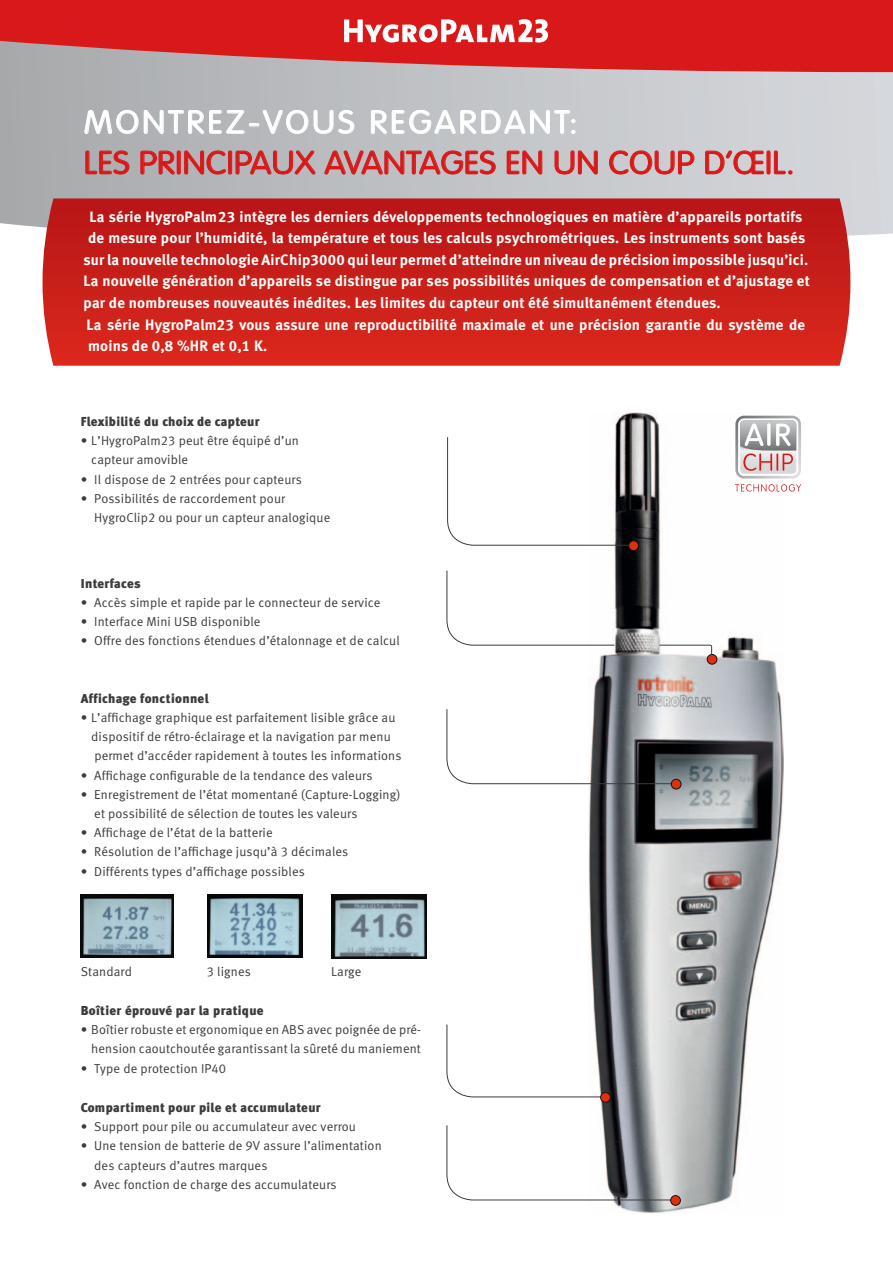
<style>
.page{position:relative;width:893px;height:1263px;background:#fff}
.page>*{position:absolute;margin:0;border:0;box-sizing:border-box;transform-origin:0 0}
.t1{font:300 31.95px "VAG Rounded LT";letter-spacing:.01em;color:#d91919;scale:1.08 1}
.t2{font:300 31.95px "VAG Rounded LT";letter-spacing:.09em;color:#fff;scale:1.08 1}
.neg_Text_auf_weiss{font:15px/21.6px "Meta Bold LF";letter-spacing:.015em;color:#fff}
.Lead__Text_in_roter{font:12.9px/19.2px "Meta Normal LF";letter-spacing:.01em;color:#3b3c3c}
.tech_daten_s4_rechts{font:12.9px "Meta Black LF";letter-spacing:.025em;color:#3b3c3c}
.tech_daten_s4_rechts-2{font:12.9px/19.2px "Meta Normal LF";letter-spacing:.01em;color:#3b3c3c;text-align:right}
</style>
<div class="page">
<svg style="left:0;top:72px;width:893px;height:164px;background:#c0c2c6"></svg>
<svg style="left:0;top:0;width:893px;height:72px;background:#d33030"></svg>
<img style="left:207px;top:894px;width:95px;height:64px">
<img style="left:81px;top:894px;width:93px;height:64px">
<img style="left:332px;top:894px;width:95px;height:64px">
<img style="left:589px;top:413px;width:194px;height:800px">
<svg style="left:735px;top:484px;width:66px;height:7px"></svg>
<svg style="left:735px;top:416px;width:66px;height:62px"></svg>
<svg style="left:43px;top:198px;width:807px;height:168px;background:#c9211b"></svg>
<svg style="left:84px;top:104px;width:271px;height:30px;background:#bfc1c3"></svg>
<svg style="left:371px;top:109px;width:204px;height:25px;background:#cdcfd2"></svg>
<svg style="left:85px;top:150px;width:45px;height:25px"></svg>
<svg style="left:140px;top:150px;width:35px;height:25px"></svg>
<div style="left:177px;top:151px;width:4px;height:23px;border:1px solid #d91919;border-radius:2px"></div>
<svg style="left:184px;top:150px;width:42px;height:25px"></svg>
<div style="left:228px;top:151px;width:4px;height:23px;border:1px solid #d91919;border-radius:2px"></div>
<svg style="left:235px;top:150px;width:81px;height:25px;background:#bd9598"></svg>
<svg style="left:324px;top:150px;width:172px;height:25px;background:#c39a9d"></svg>
<svg style="left:506px;top:150px;width:37px;height:25px"></svg>
<svg style="left:554px;top:150px;width:44px;height:25px"></svg>
<svg style="left:609px;top:150px;width:86px;height:25px;background:#cca8ab"></svg>
<svg style="left:705px;top:150px;width:59px;height:25px"></svg>
<div style="left:767px;top:151px;width:3px;height:23px;border:1px solid #d91919;border-radius:2px"></div>
<svg style="left:774px;top:150px;width:18px;height:25px"></svg>
<svg style="left:446px;top:1024px;width:160px;height:74px"></svg>
<svg style="left:446px;top:1124px;width:230px;height:77px"></svg>
<svg style="left:446px;top:708px;width:230px;height:77px"></svg>
<svg style="left:447px;top:436px;width:187px;height:110px"></svg>
<svg style="left:446px;top:570px;width:169px;height:76px"></svg>
<div style="left:671px;top:1195px;width:9px;height:10px;background:#e12f12;border-radius:50%"></div>
<div style="left:670px;top:1195px;width:11px;height:11px;border:1px solid #141314;border-radius:50%"></div>
<div style="left:707px;top:654px;width:10px;height:10px;background:#e12f12;border-radius:50%"></div>
<div style="left:707px;top:654px;width:10px;height:11px;border:1px solid #141314;border-radius:50%"></div>
<div style="left:629px;top:541px;width:9px;height:9px;background:#e12f12;border-radius:50%"></div>
<div style="left:628px;top:540px;width:11px;height:11px;border:1px solid #141314;border-radius:50%"></div>
<svg style="left:344px;top:19px;width:204px;height:24px"></svg>
<div style="left:601px;top:1092px;width:9px;height:10px;background:#e12f12;border-radius:50%"></div>
<div style="left:600px;top:1092px;width:11px;height:11px;border:1px solid #141314;border-radius:50%"></div>
<svg style="left:659px;top:644px;width:53px;height:11px"></svg>
<div style="left:671px;top:779px;width:10px;height:10px;background:#e12f12;border-radius:50%"></div>
<div style="left:671px;top:779px;width:10px;height:10px;border:1px solid #141314;border-radius:50%"></div>
<p class="t2" style="left:84px;top:104px;width:459px">MONTREZ-VOUS REGARDANT:</p>
<p class="t1" style="left:84px;top:144px;width:660px">LES PRINCIPAUX AVANTAGES EN UN COUP D’ŒIL.</p>
<p class="neg_Text_auf_weiss" style="left:84px;top:205px;width:726px;text-align:center">La série HygroPalm23 intègre les derniers développements technologiques en matière d’appareils portatifs de mesure pour l’humidité, la température et tous les calculs psychrométriques. Les instruments sont basés sur la nouvelle technologie AirChip3000 qui leur permet d’atteindre un niveau de précision impossible jusqu’ici.</p>
<p class="neg_Text_auf_weiss" style="left:84px;top:270px;width:728px">La nouvelle génération d’appareils se distingue par ses possibilités uniques de compensation et d’ajustage et par de nombreuses nouveautés inédites. Les limites du capteur ont été simultanément étendues.</p>
<p class="neg_Text_auf_weiss" style="left:87px;top:313px;width:720px">La série HygroPalm23 vous assure une reproductibilité maximale et une précision garantie du système de moins de 0,8 %HR et 0,1 K.</p>
<p class="tech_daten_s4_rechts" style="left:81px;top:414px;width:180px">Flexibilité du choix de capteur</p>
<p class="Lead__Text_in_roter" style="left:91px;top:431px;width:209px;text-indent:-10px">• L’HygroPalm23 peut être équipé d’un capteur amovible</p>
<p class="Lead__Text_in_roter" style="left:81px;top:469px;width:223px">• Il dispose de 2 entrées pour capteurs</p>
<p class="Lead__Text_in_roter" style="left:94px;top:488px;width:238px;text-indent:-14px">• Possibilités de raccordement pour<br>HygroClip2 ou pour un capteur analogique</p>
<p class="tech_daten_s4_rechts" style="left:81px;top:575px;width:62px">Interfaces</p>
<p class="Lead__Text_in_roter" style="left:81px;top:593px;width:301px">• Accès simple et rapide par le connecteur de service</p>
<p class="Lead__Text_in_roter" style="left:81px;top:612px;width:181px">• Interface Mini USB disponible</p>
<p class="Lead__Text_in_roter" style="left:81px;top:631px;width:320px">• Offre des fonctions étendues d’étalonnage et de calcul</p>
<p class="tech_daten_s4_rechts" style="left:81px;top:690px;width:129px">Affichage fonctionnel</p>
<p class="Lead__Text_in_roter" style="left:91px;top:708px;width:312px;text-indent:-10px">• L’affichage graphique est parfaitement lisible grâce au dispositif de rétro-éclairage et la navigation par menu permet d’accéder rapidement à toutes les informations</p>
<p class="Lead__Text_in_roter" style="left:81px;top:765px;width:293px">• Affichage configurable de la tendance des valeurs</p>
<p class="Lead__Text_in_roter" style="left:81px;top:785px;width:321px">• Enregistrement de l’état momentané (Capture-Logging)</p>
<p class="Lead__Text_in_roter" style="left:94px;top:804px;width:265px">et possibilité de sélection de toutes les valeurs</p>
<p class="Lead__Text_in_roter" style="left:81px;top:823px;width:193px">• Affichage de l’état de la batterie</p>
<p class="Lead__Text_in_roter" style="left:81px;top:842px;width:269px">• Résolution de l’affichage jusqu’à 3 décimales</p>
<p class="Lead__Text_in_roter" style="left:81px;top:861px;width:226px">• Différents types d’affichage possibles</p>
<p class="Lead__Text_in_roter" style="left:81px;top:962px;width:53px">Standard</p>
<p class="Lead__Text_in_roter" style="left:207px;top:962px;width:46px">3 lignes</p>
<p class="Lead__Text_in_roter" style="left:331px;top:962px;width:32px">Large</p>
<p class="tech_daten_s4_rechts" style="left:81px;top:1003px;width:184px">Boîtier éprouvé par la pratique</p>
<p class="tech_daten_s4_rechts-2" style="left:81px;top:1020px;width:342px">• Boîtier robuste et ergonomique en ABS avec poignée de pré&shy;hension caoutchoutée garantissant la sûreté du maniement</p>
<p class="Lead__Text_in_roter" style="left:81px;top:1058px;width:147px">• Type de protection IP40</p>
<p class="tech_daten_s4_rechts" style="left:81px;top:1099px;width:242px">Compartiment pour pile et accumulateur</p>
<p class="Lead__Text_in_roter" style="left:81px;top:1117px;width:277px">• Support pour pile ou accumulateur avec verrou</p>
<p class="Lead__Text_in_roter" style="left:81px;top:1136px;width:302px">• Une tension de batterie de 9V assure l’alimentation</p>
<p class="Lead__Text_in_roter" style="left:94px;top:1155px;width:175px">des capteurs d’autres marques</p>
<p class="Lead__Text_in_roter" style="left:81px;top:1174px;width:257px">• Avec fonction de charge des accumulateurs</p>
</div>
